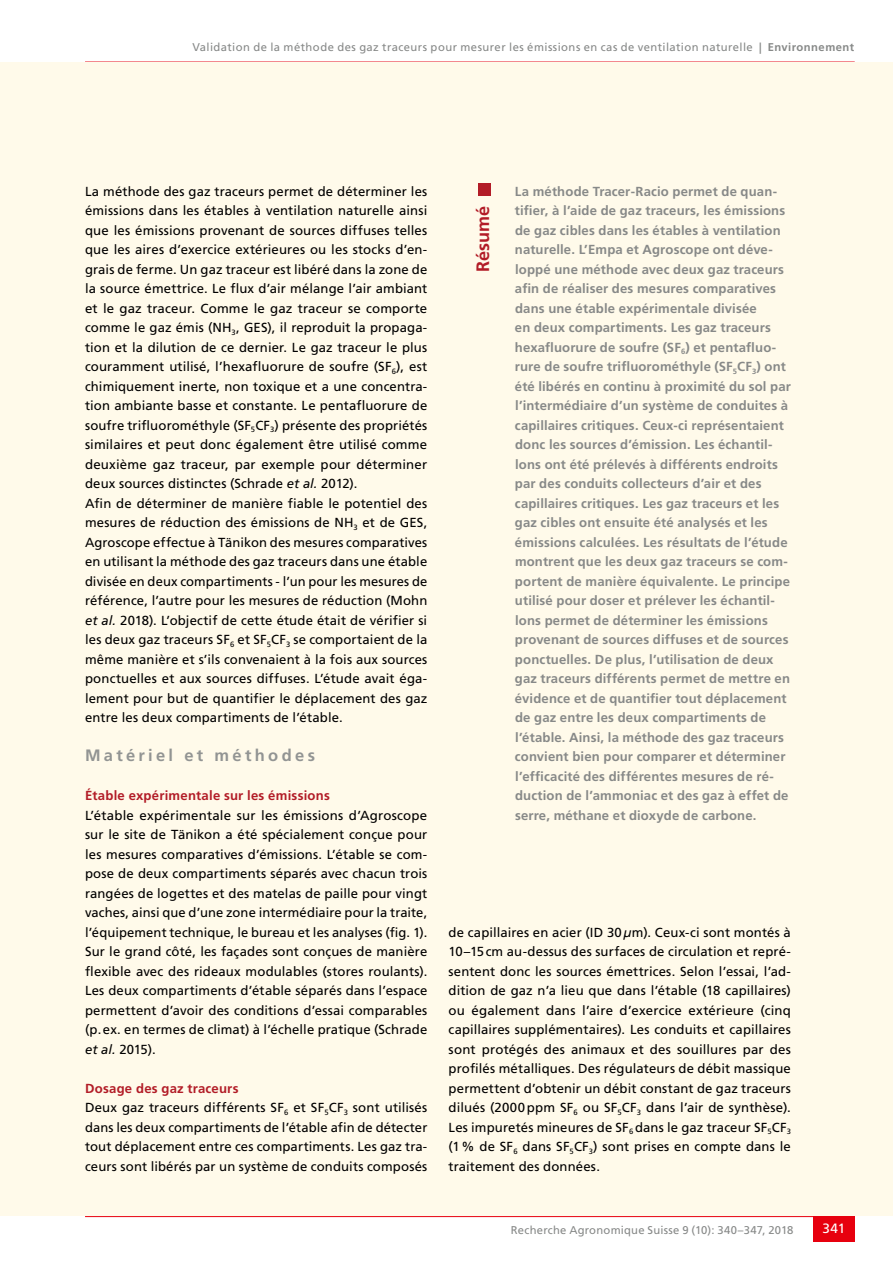
<style>
.page{position:relative;width:893px;height:1263px;background:#fff}
.page>*{position:absolute;margin:0;border:0;box-sizing:border-box;transform-origin:0 0}
.t1{font:700 18px "Frutiger LT Std";letter-spacing:-.005em;color:#b21c27}
.t2{font:700 16.5px "Frutiger LT Std";letter-spacing:.2em;color:#929493}
.t3{font:13.5px "Frutiger LT Std";color:#fff}
.t4{font:13.2px/19.5px "Frutiger LT Std";letter-spacing:.01em;color:#000}
.t5{font:700 13.2px/19.5px "Frutiger LT Std";letter-spacing:.01em;color:#878988}
.t6{font:700 13.2px "Frutiger LT Std";letter-spacing:.015em;color:#b21c27}
.t7{font:11.25px "Frutiger LT Std";letter-spacing:.035em;color:#878988}
.s1{font-weight:700}
.s2{font-style:italic}
.s3{font-weight:700;color:#b21c27}
</style>
<div class="page">
<hr style="left:85px;top:62px;width:770px;height:1px;background:#e7000e">
<hr style="left:85px;top:1216px;width:770px;height:1px;background:#e7000e">
<div style="left:813px;top:1216px;width:42px;height:26px;background:#e7000e"></div>
<div style="left:0;top:63px;width:893px;height:1153px;background:#fffaea"></div>
<div style="left:478px;top:183px;width:13px;height:13px;background:#b21c27"></div>
<p class="t7" style="left:192px;top:40px;width:663px">Validation de la méthode des gaz traceurs pour mesurer les émissions en cas de ventilation naturelle <span class="s1">| Environnement</span></p>
<p class="t4" style="left:85px;top:181px;width:344px">La méthode des gaz traceurs permet de déterminer les émissions dans les étables à ventilation naturelle ainsi que les émissions provenant de sources diffuses telles que les aires d’exercice extérieures ou les stocks d’en&shy;grais de ferme. Un gaz traceur est libéré dans la zone de la source émettrice. Le flux d’air mélange l’air ambiant et le gaz traceur. Comme le gaz traceur se comporte comme le gaz émis (NH<sub>3</sub>, GES), il reproduit la propaga&shy;tion et la dilution de ce dernier. Le gaz traceur le plus couramment utilisé, l’hexafluorure de soufre (SF<sub>6</sub>), est chimiquement inerte, non toxique et a une concentra&shy;tion ambiante basse et constante. Le pentafluorure de soufre trifluorométhyle (SF<sub>5</sub>CF<sub>3</sub>) présente des propriétés similaires et peut donc également être utilisé comme deuxième gaz traceur, par exemple pour déterminer deux sources distinctes (Schrade <span class="s2">et al.</span> 2012).<br>Afin de déterminer de manière fiable le potentiel des mesures de réduction des émissions de NH<sub>3</sub> et de GES, Agroscope effectue à Tänikon des mesures comparatives en utilisant la méthode des gaz traceurs dans une étable divisée en deux compartiments - l’un pour les mesures de référence, l’autre pour les mesures de réduction (Mohn <span class="s2">et al.</span> 2018). L’objectif de cette étude était de vérifier si les deux gaz traceurs SF<sub>6</sub> et SF<sub>5</sub>CF<sub>3</sub> se comportaient de la même manière et s’ils convenaient à la fois aux sources ponctuelles et aux sources diffuses. L’étude avait éga&shy;lement pour but de quantifier le déplacement des gaz entre les deux compartiments de l’étable.</p>
<p class="t2" style="left:85px;top:746px;width:231px">Matériel et méthodes</p>
<p class="t6" style="left:85px;top:788px;width:246px">Étable expérimentale sur les émissions</p>
<p class="t4" style="left:85px;top:805px;width:344px;text-align:justify">L’étable expérimentale sur les émissions d’Agroscope sur le site de Tänikon a été spécialement conçue pour les mesures comparatives d’émissions. L’étable se com&shy;pose de deux compartiments séparés avec chacun trois rangées de logettes et des matelas de paille pour vingt vaches, ainsi que d’une zone intermédiaire pour la traite, l’équipement technique, le bureau et les analyses (fig. 1).<br>Sur le grand côté, les façades sont conçues de manière flexible avec des rideaux modulables (stores roulants).<br>Les deux compartiments d’étable séparés dans l’espace permettent d’avoir des conditions d’essai comparables (p.ex. en termes de climat) à l’échelle pratique (Schrade <span class="s2">et al.</span> 2015).</p>
<p class="t4" style="left:85px;top:1078px;width:344px"><span class="s3">Dosage des gaz traceurs<br></span>Deux gaz traceurs différents SF<sub>6</sub> et SF<sub>5</sub>CF<sub>3</sub> sont utilisés dans les deux compartiments de l’étable afin de détecter tout déplacement entre ces compartiments. Les gaz tra&shy;ceurs sont libérés par un système de conduits composés</p>
<h1 class="t1" style="left:472px;top:272px;width:67px;rotate:-90deg">Résumé</h1>
<p class="t5" style="left:515px;top:181px;width:278px">La méthode Tracer-Racio permet de quan&shy;tifier, à l’aide de gaz traceurs, les émissions de gaz cibles dans les étables à ventilation naturelle. L’Empa et Agroscope ont déve&shy;loppé une méthode avec deux gaz traceurs afin de réaliser des mesures comparatives dans une étable expérimentale divisée<br>en deux compartiments. Les gaz traceurs hexafluorure de soufre (SF<sub>6</sub>) et pentafluo&shy;rure de soufre trifluorométhyle (SF<sub>5</sub>CF<sub>3</sub>) ont été libérés en continu à proximité du sol par l’intermédiaire d’un système de conduites à capillaires critiques. Ceux-ci représentaient donc les sources d’émission. Les échantil&shy;lons ont été prélevés à différents endroits par des conduits collecteurs d’air et des capillaires critiques. Les gaz traceurs et les gaz cibles ont ensuite été analysés et les émissions calculées. Les résultats de l’étude montrent que les deux gaz traceurs se com&shy;portent de manière équivalente. Le principe utilisé pour doser et prélever les échantil&shy;lons permet de déterminer les émissions provenant de sources diffuses et de sources ponctuelles. De plus, l’utilisation de deux gaz traceurs différents permet de mettre en évidence et de quantifier tout déplacement de gaz entre les deux compartiments de l’étable. Ainsi, la méthode des gaz traceurs convient bien pour comparer et déterminer l’efficacité des différentes mesures de ré&shy;duction de l’ammoniac et des gaz à effet de serre, méthane et dioxyde de carbone.</p>
<p class="t4" style="left:449px;top:922px;width:344px;text-align:justify">de capillaires en acier (ID 30<span class="s2">µ</span>m). Ceux-ci sont montés à 10–15cm au-dessus des surfaces de circulation et repré&shy;sentent donc les sources émettrices. Selon l’essai, l’ad&shy;dition de gaz n’a lieu que dans l’étable (18 capillaires) ou également dans l’aire d’exercice extérieure (cinq capillaires supplémentaires). Les conduits et capillaires sont protégés des animaux et des souillures par des profilés métalliques. Des régulateurs de débit massique permettent d’obtenir un débit constant de gaz traceurs dilués (2000ppm SF<sub>6</sub> ou SF<sub>5</sub>CF<sub>3</sub> dans l’air de synthèse).<br>Les impuretés mineures de SF<sub>6</sub> dans le gaz traceur SF<sub>5</sub>CF<sub>3 </sub>(1% de SF<sub>6</sub> dans SF<sub>5</sub>CF<sub>3</sub>) sont prises en compte dans le traitement des données.</p>
<p class="t7" style="left:511px;top:1223px;width:284px">Recherche Agronomique Suisse 9 (10): 340–347, 2018</p>
<p class="t3" style="left:823px;top:1221px;width:24px">341</p>
</div>
